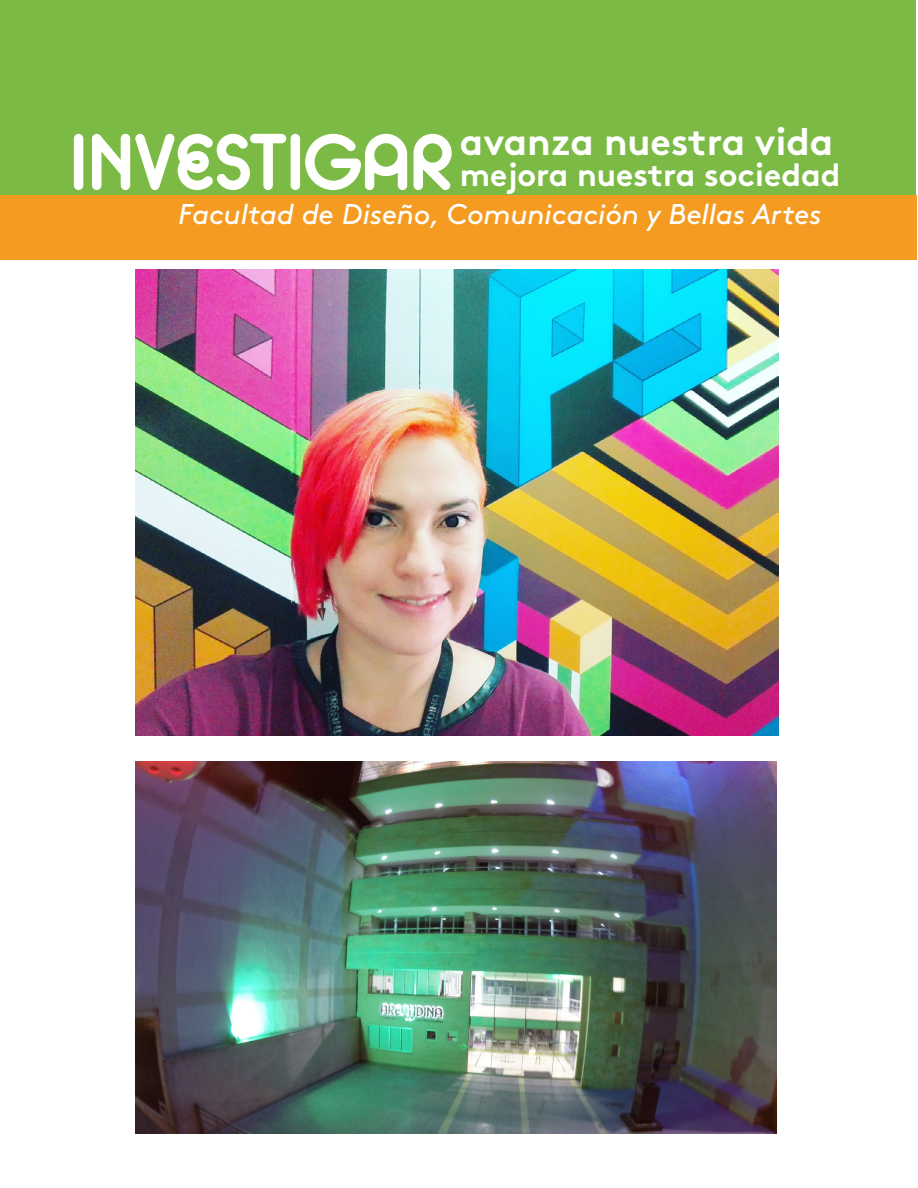
<style>
.page{position:relative;width:918px;height:1188px;background:#fff}
.page>*{position:absolute;margin:0;border:0;box-sizing:border-box;transform-origin:0 0}
.t1{font:78.9px "Areandina Voz";color:#fffffd}
.t2{font:700 38.1px "Brown Std";color:#fff}
.t3{font:700 31.95px "Brown Std";color:#fff}
.t4{font:italic 28.5px "Brown Std";letter-spacing:-.005em;color:#fff}
</style>
<div class="page">
<div style="left:0;top:0;width:916px;height:195px;background:#7cba46"></div>
<div style="left:0;top:196px;width:916px;height:64px;background:#f59b21"></div>
<img style="left:136px;top:269px;width:643px;height:467px">
<img style="left:136px;top:762px;width:641px;height:372px">
<p class="t1" style="left:70px;top:120px;width:386px">INVESTIGAR</p>
<p class="t2" style="left:460px;top:119px;width:375px">avanza nuestra vida</p>
<p class="t3" style="left:460px;top:156px;width:382px">mejora nuestra sociedad</p>
<p class="t4" style="left:178px;top:197px;width:645px">Facultad de Diseño, Comunicación y Bellas Artes</p>
</div>
